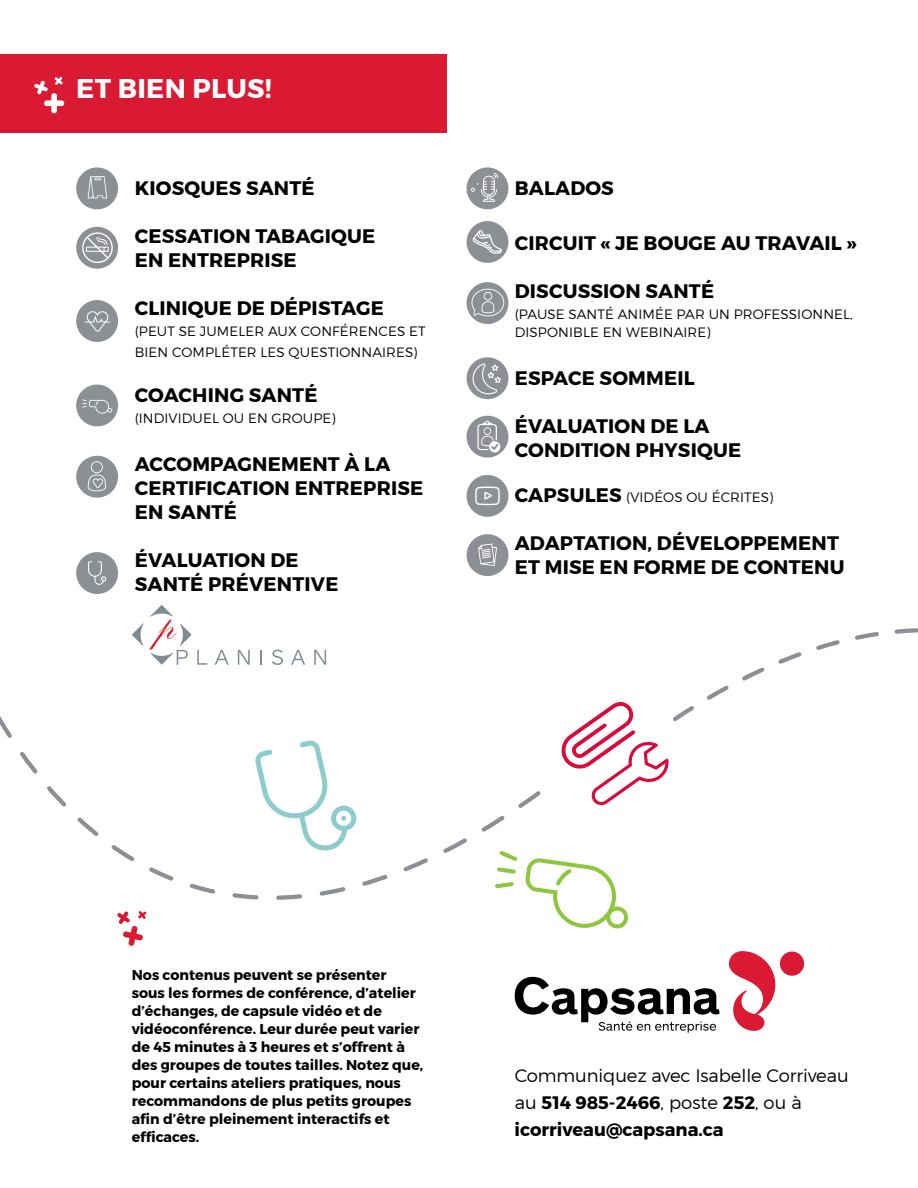
<style>
.page{position:relative;width:918px;height:1188px;background:#fff}
.page>*{position:absolute;margin:0;border:0;box-sizing:border-box;transform-origin:0 0}
.t1{font:700 27px "Montserrat";letter-spacing:.01em;color:#fff}
.t2{font:700 19.5px/24px "Montserrat";letter-spacing:.01em;color:#000}
.t3{font:300 18px/27px "Montserrat";letter-spacing:-.005em;color:#000}
.t4{font:700 14.25px/18px "Montserrat";color:#000}
.t5{font:300 13.5px/21px "Montserrat";letter-spacing:.01em;color:#000}
.s1{font-weight:700;font-size:19.5px}
.s2{font-weight:700}
</style>
<div class="page">
<div style="left:0;top:54px;width:447px;height:78px;background:#da1a32"></div>
<svg style="left:34px;top:77px;width:31px;height:37px"></svg>
<div style="left:76px;top:167px;width:42px;height:42px;background:#8c8f94;border-radius:50%"></div>
<svg style="left:88px;top:176px;width:19px;height:22px"></svg>
<div style="left:76px;top:385px;width:42px;height:41px;background:#8c8f94;border-radius:50%"></div>
<svg style="left:82px;top:399px;width:30px;height:15px"></svg>
<div style="left:76px;top:300px;width:42px;height:42px;background:#8c8f94;border-radius:50%"></div>
<svg style="left:85px;top:311px;width:25px;height:21px"></svg>
<svg style="left:76px;top:227px;width:42px;height:42px"></svg>
<div style="left:82px;top:232px;width:31px;height:31px;border:1px solid #fff;border-radius:50%"></div>
<svg style="left:85px;top:236px;width:25px;height:24px"></svg>
<div style="left:76px;top:552px;width:42px;height:42px;background:#8c8f94;border-radius:50%"></div>
<svg style="left:88px;top:561px;width:18px;height:24px"></svg>
<div style="left:76px;top:456px;width:42px;height:42px;background:#8c8f94;border-radius:50%"></div>
<svg style="left:88px;top:461px;width:18px;height:30px"></svg>
<svg style="left:729px;top:951px;width:46px;height:80px"></svg>
<div style="left:780px;top:952px;width:24px;height:24px;background:#da1a32;border-radius:50%"></div>
<svg style="left:544px;top:980px;width:176px;height:53px"></svg>
<svg style="left:561px;top:628px;width:357px;height:178px"></svg>
<svg style="left:0;top:649px;width:544px;height:366px"></svg>
<svg style="left:525px;top:858px;width:104px;height:71px"></svg>
<svg style="left:497px;top:867px;width:19px;height:7px"></svg>
<svg style="left:499px;top:851px;width:19px;height:10px"></svg>
<svg style="left:495px;top:882px;width:19px;height:6px"></svg>
<svg style="left:132px;top:605px;width:75px;height:60px"></svg>
<svg style="left:215px;top:650px;width:14px;height:15px"></svg>
<svg style="left:238px;top:650px;width:12px;height:15px"></svg>
<svg style="left:261px;top:650px;width:1px;height:15px"></svg>
<svg style="left:272px;top:650px;width:11px;height:15px"></svg>
<svg style="left:291px;top:650px;width:14px;height:15px"></svg>
<svg style="left:314px;top:650px;width:12px;height:15px"></svg>
<svg style="left:116px;top:910px;width:31px;height:37px"></svg>
<div style="left:467px;top:221px;width:41px;height:42px;background:#8c8f94;border-radius:50%"></div>
<svg style="left:473px;top:230px;width:29px;height:24px"></svg>
<div style="left:467px;top:282px;width:41px;height:42px;background:#8c8f94;border-radius:50%"></div>
<svg style="left:472px;top:289px;width:32px;height:27px"></svg>
<div style="left:467px;top:357px;width:41px;height:42px;background:#8c8f94;border-radius:50%"></div>
<svg style="left:471px;top:363px;width:30px;height:31px"></svg>
<div style="left:467px;top:534px;width:41px;height:42px;background:#8c8f94;border-radius:50%"></div>
<svg style="left:478px;top:544px;width:19px;height:22px"></svg>
<div style="left:467px;top:416px;width:41px;height:42px;background:#8c8f94;border-radius:50%"></div>
<svg style="left:477px;top:421px;width:23px;height:31px"></svg>
<div style="left:467px;top:475px;width:41px;height:42px;background:#8c8f94;border-radius:50%"></div>
<svg style="left:475px;top:487px;width:25px;height:18px"></svg>
<div style="left:467px;top:167px;width:41px;height:42px;background:#8c8f94;border-radius:50%"></div>
<svg style="left:471px;top:173px;width:27px;height:29px"></svg>
<h1 class="t1" style="left:76px;top:72px;width:197px">ET BIEN PLUS!</h1>
<h2 class="t2" style="left:135px;top:177px;width:181px">KIOSQUES SANTÉ</h2>
<h2 class="t2" style="left:135px;top:225px;width:242px">CESSATION TABAGIQUE<br>EN ENTREPRISE</h2>
<h2 class="t2" style="left:135px;top:297px;width:251px">CLINIQUE DE DÉPISTAGE</h2>
<p class="t5" style="left:135px;top:321px;width:292px">(PEUT SE JUMELER AUX CONFÉRENCES ET<br>BIEN COMPLÉTER LES QUESTIONNAIRES)</p>
<h2 class="t2" style="left:135px;top:384px;width:184px">COACHING SANTÉ</h2>
<p class="t5" style="left:135px;top:408px;width:203px">(INDIVIDUEL OU EN GROUPE)</p>
<h2 class="t2" style="left:135px;top:453px;width:290px">ACCOMPAGNEMENT À LA<br>CERTIFICATION ENTREPRISE<br>EN SANTÉ</h2>
<h2 class="t2" style="left:135px;top:549px;width:205px">ÉVALUATION DE<br>SANTÉ PRÉVENTIVE</h2>
<h2 class="t2" style="left:515px;top:177px;width:101px">BALADOS</h2>
<h2 class="t2" style="left:515px;top:231px;width:343px">CIRCUIT « JE BOUGE AU TRAVAIL »</h2>
<h2 class="t2" style="left:515px;top:279px;width:201px">DISCUSSION SANTÉ</h2>
<p class="t5" style="left:515px;top:305px;width:340px;line-height:18px">(PAUSE SANTÉ ANIMÉE PAR UN PROFESSIONNEL,<br>DISPONIBLE EN WEBINAIRE)</p>
<h2 class="t2" style="left:515px;top:366px;width:182px">ESPACE SOMMEIL</h2>
<h2 class="t2" style="left:515px;top:414px;width:228px">ÉVALUATION DE LA<br>CONDITION PHYSIQUE</h2>
<p class="t5" style="left:515px;top:487px;width:260px"><span class="s1">CAPSULES</span> (VIDÉOS OU ÉCRITES)</p>
<h2 class="t2" style="left:515px;top:531px;width:331px">ADAPTATION, DÉVELOPPEMENT<br>ET MISE EN FORME DE CONTENU</h2>
<p class="t4" style="left:132px;top:966px;width:293px">Nos contenus peuvent se présenter<br>sous les formes de conférence, d’atelier d’échanges, de capsule vidéo et de vidéoconférence. Leur durée peut varier de 45 minutes à 3 heures et s’offrent à des groupes de toutes tailles. Notez que, pour certains ateliers pratiques, nous recommandons de plus petits groupes afin d’être pleinement interactifs et efficaces.</p>
<p class="t3" style="left:515px;top:1061px;width:336px">Communiquez avec Isabelle Corriveau au <span class="s2">514 985-2466</span>, poste <span class="s2">252</span>, ou à <span class="s2">icorriveau@capsana.ca</span></p>
</div>
